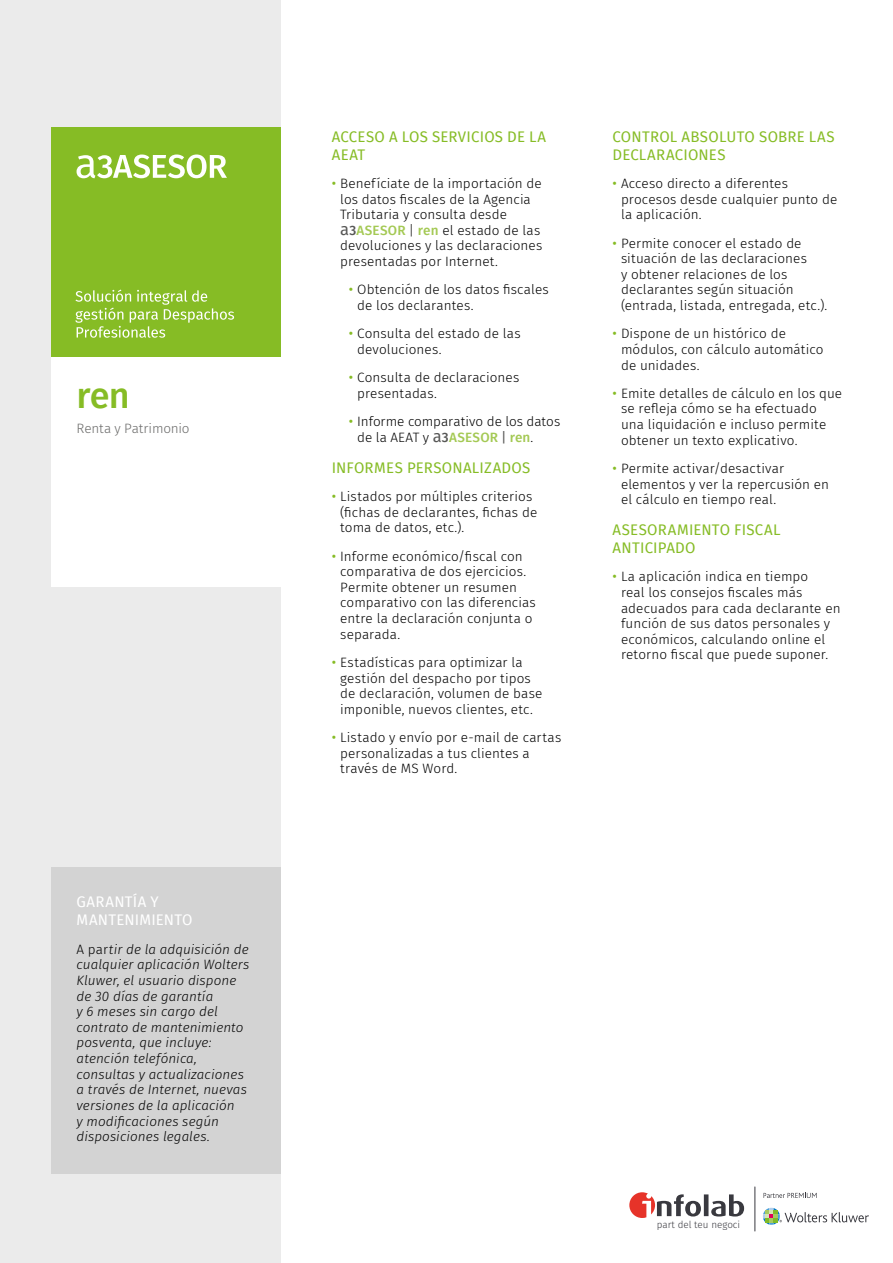
<style>
.page{position:relative;width:893px;height:1263px;background:#fff}
.page>*{position:absolute;margin:0;border:0;box-sizing:border-box;transform-origin:0 0}
.t1{font:500 36px "Fira Sans";color:#86bc25}
.t2{font:15px/18px "Fira Sans";letter-spacing:.015em;color:#86bc25}
.t3{font:15px/18px "Fira Sans";letter-spacing:.015em;color:#fff}
.t4{font:300 13.5px/15.6px "Fira Sans";letter-spacing:.005em;color:#000}
.t5{font:italic 300 13.5px/15.6px "Fira Sans";letter-spacing:.005em;color:#000}
.t6{font:300 13.5px "Fira Sans";letter-spacing:-.01em;color:#6b6b6a}
.t7{font:300 9.9px "Fira Sans";color:#39393f}
.s1{font-style:normal}
.s2{font-weight:400;color:#86bc25}
.s3{font-weight:400;font-size:16.5px;color:#575756}
.s4{font-weight:500;color:#575756}
.s5{font-weight:500;color:#a4c954}
.s6{font-weight:400;color:#575756}
</style>
<div class="page">
<div style="left:0;top:0;width:281px;height:1263px;background:#ebebeb"></div>
<div style="left:51px;top:357px;width:230px;height:230px;background:#fff"></div>
<div style="left:51px;top:867px;width:230px;height:307px;background:#d3d3d3"></div>
<div style="left:51px;top:128px;width:230px;height:229px;background:#86bc25"></div>
<svg style="left:77px;top:154px;width:150px;height:24px"></svg>
<svg style="left:75px;top:289px;width:159px;height:49px"></svg>
<hr style="left:755px;top:1187px;width:1px;height:44px;background:#39393f">
<svg style="left:629px;top:1192px;width:240px;height:33px"></svg>
<h1 class="t1" style="left:77px;top:367px;width:55px">ren</h1>
<p class="t6" style="left:77px;top:419px;width:115px">Renta y Patrimonio</p>
<p class="t3" style="left:77px;top:893px;width:117px">GARANTÍA Y<br>MANTENIMIENTO</p>
<p class="t5" style="left:77px;top:941px;width:174px"><span class="s1">A par</span>tir de la adquisición de cualquier aplicación Wolters<br>Kluwer, el usuario dispone de 30 días de garantía<br>y 6 meses sin cargo del contrato de mantenimiento posventa, que incluye: atención telefónica, consultas y actualizaciones a través de Internet, nuevas versiones de la aplicación<br>y modificaciones según disposiciones legales.</p>
<p class="t2" style="left:332px;top:127px;width:216px">ACCESO A LOS SERVICIOS DE LA<br>AEAT</p>
<p class="t4" style="left:340px;top:175px;width:204px;text-indent:-8px"><span class="s2">•</span> Benefíciate de la importación de los datos fiscales de la Agencia<br>Tributaria y consulta desde <span class="s3">a</span><span class="s4">3</span><span class="s5">ASESOR</span> <span class="s6">|</span> <span class="s5">ren</span> el estado de las devoluciones y las declaraciones presentadas por Internet.</p>
<p class="t4" style="left:357px;top:282px;width:193px;text-indent:-9px"><span class="s2">•</span> Obtención de los datos fiscales de los declarantes.</p>
<p class="t4" style="left:357px;top:326px;width:165px;text-indent:-9px"><span class="s2">•</span> Consulta del estado de las devoluciones.</p>
<p class="t4" style="left:357px;top:370px;width:164px;text-indent:-9px"><span class="s2">•</span> Consulta de declaraciones presentadas.</p>
<p class="t4" style="left:357px;top:414px;width:205px;text-indent:-9px"><span class="s2">•</span> Informe comparativo de los datos de la AEAT y <span class="s3">a</span><span class="s4">3</span><span class="s5">ASESOR</span> <span class="s6">|</span> <span class="s5">ren</span>.</p>
<p class="t2" style="left:332px;top:458px;width:200px">INFORMES PERSONALIZADOS</p>
<p class="t4" style="left:340px;top:488px;width:199px;text-indent:-9px"><span class="s2">•</span> Listados por múltiples criterios (fichas de declarantes, fichas de toma de datos, etc.).</p>
<p class="t4" style="left:340px;top:548px;width:197px;text-indent:-9px"><span class="s2">•</span> Informe económico/fiscal con comparativa de dos ejercicios.<br>Permite obtener un resumen comparativo con las diferencias entre la declaración conjunta o separada.</p>
<p class="t4" style="left:340px;top:654px;width:204px;text-indent:-9px"><span class="s2">•</span> Estadísticas para optimizar la gestión del despacho por tipos de declaración, volumen de base imponible, nuevos clientes, etc.</p>
<p class="t4" style="left:340px;top:729px;width:223px;text-indent:-9px"><span class="s2">•</span> Listado y envío por e-mail de cartas personalizadas a tus clientes a través de MS Word.</p>
<p class="t2" style="left:613px;top:127px;width:224px">CONTROL ABSOLUTO SOBRE LAS<br>DECLARACIONES</p>
<p class="t4" style="left:621px;top:175px;width:218px;text-indent:-9px"><span class="s2">•</span> Acceso directo a diferentes procesos desde cualquier punto de la aplicación.</p>
<p class="t4" style="left:621px;top:235px;width:208px;text-indent:-9px"><span class="s2">•</span> Permite conocer el estado de situación de las declaraciones<br>y obtener relaciones de los declarantes según situación (entrada, listada, entregada, etc.).</p>
<p class="t4" style="left:621px;top:326px;width:204px;text-indent:-9px"><span class="s2">•</span> Dispone de un histórico de módulos, con cálculo automático de unidades.</p>
<p class="t4" style="left:621px;top:385px;width:223px;text-indent:-9px"><span class="s2">•</span> Emite detalles de cálculo en los que se refleja cómo se ha efectuado una liquidación e incluso permite obtener un texto explicativo.</p>
<p class="t4" style="left:621px;top:460px;width:209px;text-indent:-9px"><span class="s2">•</span> Permite activar/desactivar elementos y ver la repercusión en el cálculo en tiempo real.</p>
<p class="t2" style="left:613px;top:520px;width:169px">ASESORAMIENTO FISCAL<br>ANTICIPADO</p>
<p class="t4" style="left:621px;top:569px;width:221px;text-indent:-9px"><span class="s2">•</span> La aplicación indica en tiempo<br>real los consejos fiscales más adecuados para cada declarante en función de sus datos personales y económicos, calculando online el retorno fiscal que puede suponer.</p>
<p class="t7" style="left:657px;top:1217px;width:85px">part del teu negoci</p>
</div>
